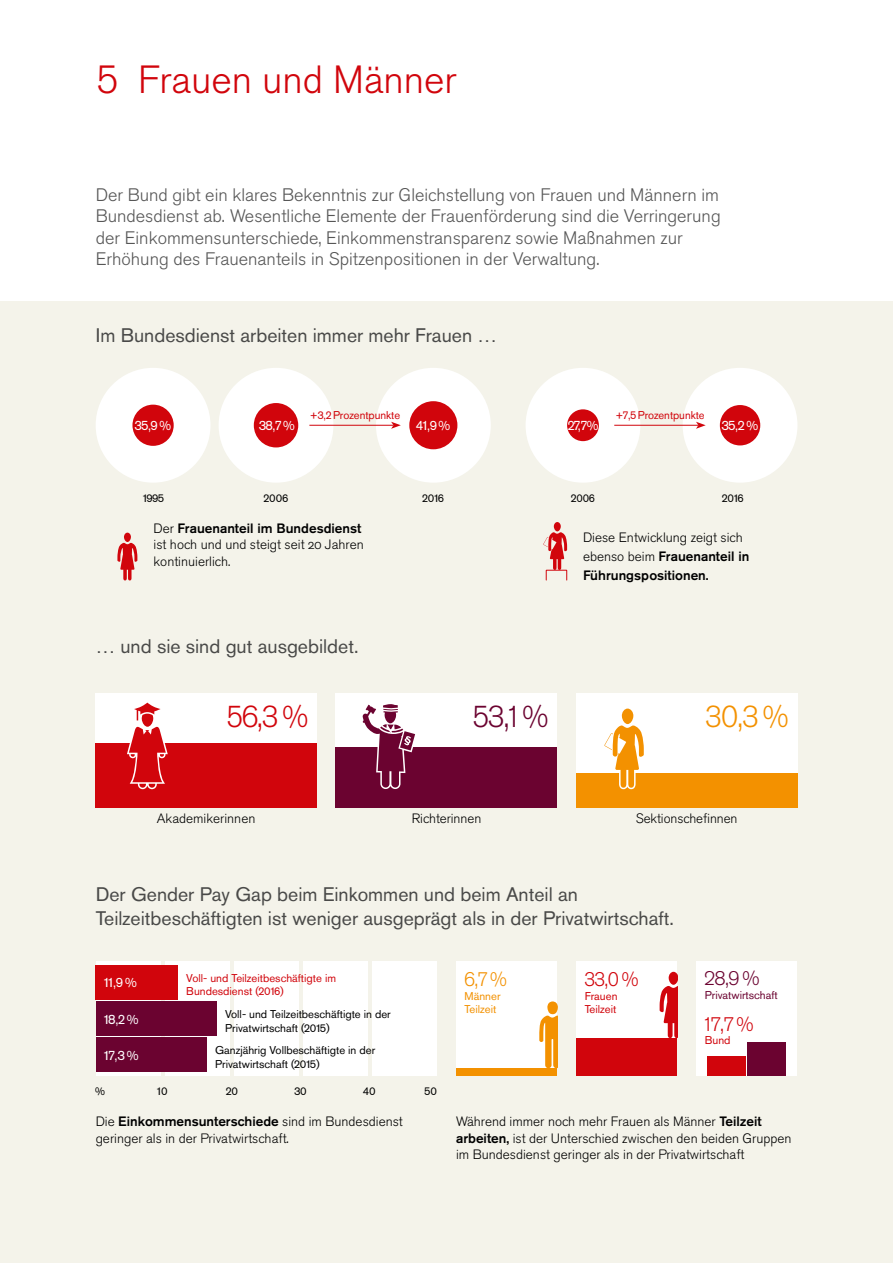
<style>
.page{position:relative;width:893px;height:1263px;background:#fff}
.page>*{position:absolute;margin:0;border:0;box-sizing:border-box;transform-origin:0 0}
.Bereiche{font:300 39px "Akzidenz Grotesk Pro";color:#d1050c}
.t1{font:300 30px "Akzidenz Grotesk Pro";color:#d1050c}
.t2{font:300 30px "Akzidenz Grotesk Pro";color:#6b0330}
.t3{font:300 30px "Akzidenz Grotesk Pro";color:#f39100}
.definalsh3{font:19.5px/23.4px "Akzidenz Grotesk Pro";color:#494948}
.p_small{font:300 19.5px "Akzidenz Grotesk Pro";color:#d1050c}
.p_small-2{font:300 19.5px "Akzidenz Grotesk Pro";color:#6b0330}
.p_small-3{font:300 19.5px "Akzidenz Grotesk Pro";color:#f39100}
.p_intro{font:300 18px/21.6px "Akzidenz Grotesk Pro";color:#565656}
.ptext{font:300 13.5px/16.2px "Akzidenz Grotesk Pro";color:#000}
.ptext-2{font:13.5px "Akzidenz Grotesk Pro";letter-spacing:-.01em;color:#fff}
.p_small-4{font:11.25px/13.5px "Akzidenz Grotesk Pro";color:#000}
.p_small-5{font:11.25px/13.5px "Akzidenz Grotesk Pro";color:#d1050c}
.p_small-6{font:11.25px "Akzidenz Grotesk Pro";color:#6b0330}
.p_small-7{font:11.25px/13.5px "Akzidenz Grotesk Pro";color:#f39100}
.s1{font-weight:500}
</style>
<div class="page">
<div style="left:0;top:302px;width:893px;height:961px;background:#f4f3ea"></div>
<svg style="left:96px;top:961px;width:65px;height:115px"></svg>
<div style="left:165px;top:961px;width:65px;height:115px;background:#fff"></div>
<div style="left:234px;top:961px;width:65px;height:115px;background:#fff"></div>
<div style="left:303px;top:961px;width:65px;height:115px;background:#fff"></div>
<div style="left:372px;top:961px;width:65px;height:115px;background:#fff"></div>
<div style="left:96px;top:1001px;width:121px;height:34px;background:#6b0330"></div>
<div style="left:96px;top:1037px;width:111px;height:34px;background:#6b0330"></div>
<div style="left:96px;top:965px;width:82px;height:34px;background:#d1050c"></div>
<div style="left:456px;top:961px;width:101px;height:115px;background:#fff"></div>
<svg style="left:539px;top:1001px;width:18px;height:67px"></svg>
<div style="left:456px;top:1068px;width:101px;height:8px;background:#f39100"></div>
<div style="left:696px;top:961px;width:101px;height:115px;background:#fff"></div>
<div style="left:748px;top:1043px;width:38px;height:33px;background:#6b0330"></div>
<div style="left:707px;top:1056px;width:38px;height:20px;background:#d1050c"></div>
<div style="left:576px;top:961px;width:101px;height:115px;background:#fff"></div>
<svg style="left:660px;top:972px;width:17px;height:66px"></svg>
<div style="left:576px;top:1038px;width:101px;height:38px;background:#d1050c"></div>
<div style="left:219px;top:368px;width:114px;height:115px;background:#fff;border-radius:50%"></div>
<div style="left:96px;top:368px;width:114px;height:115px;background:#fff;border-radius:50%"></div>
<div style="left:376px;top:368px;width:115px;height:115px;background:#fff;border-radius:50%"></div>
<div style="left:254px;top:403px;width:44px;height:44px;background:#d1050c;border-radius:50%"></div>
<div style="left:132px;top:405px;width:42px;height:41px;background:#d1050c;border-radius:50%"></div>
<div style="left:409px;top:401px;width:48px;height:48px;background:#d1050c;border-radius:50%"></div>
<hr style="left:309px;top:425px;width:84px;height:1px;background:#d1050c">
<svg style="left:391px;top:422px;width:10px;height:7px"></svg>
<svg style="left:117px;top:543px;width:20px;height:37px"></svg>
<div style="left:124px;top:533px;width:7px;height:9px;background:#d1050c;border-radius:50%"></div>
<svg style="left:543px;top:532px;width:24px;height:49px"></svg>
<div style="left:554px;top:522px;width:7px;height:9px;background:#d1050c;border-radius:50%"></div>
<div style="left:96px;top:693px;width:221px;height:115px;background:#fff"></div>
<div style="left:336px;top:693px;width:221px;height:115px;background:#fff"></div>
<div style="left:576px;top:693px;width:221px;height:115px;background:#fff"></div>
<div style="left:96px;top:743px;width:221px;height:65px;background:#d1050c"></div>
<div style="left:336px;top:747px;width:221px;height:61px;background:#6b0330"></div>
<div style="left:576px;top:773px;width:221px;height:35px;background:#f39100"></div>
<svg style="left:127px;top:702px;width:41px;height:87px"></svg>
<svg style="left:362px;top:704px;width:53px;height:85px"></svg>
<svg style="left:604px;top:724px;width:40px;height:65px"></svg>
<svg style="left:621px;top:708px;width:13px;height:16px"></svg>
<div style="left:526px;top:368px;width:114px;height:115px;background:#fff;border-radius:50%"></div>
<div style="left:683px;top:368px;width:114px;height:115px;background:#fff;border-radius:50%"></div>
<div style="left:567px;top:409px;width:32px;height:32px;background:#d1050c;border-radius:50%"></div>
<div style="left:720px;top:405px;width:40px;height:40px;background:#d1050c;border-radius:50%"></div>
<hr style="left:614px;top:425px;width:84px;height:1px;background:#d1050c">
<svg style="left:696px;top:422px;width:10px;height:7px"></svg>
<h2 class="Bereiche" style="left:96px;top:54px;width:362px">5 Frauen und Männer</h2>
<p class="p_intro" style="left:96px;top:184px;width:627px">Der Bund gibt ein klares Bekenntnis zur Gleichstellung von Frauen und Männern im Bundesdienst ab. Wesentliche Elemente der Frauenförderung sind die Verringerung der Einkommensunterschiede, Einkommenstransparenz sowie Maßnahmen zur Erhöhung des Frauenanteils in Spitzenpositionen in der Verwaltung.</p>
<h3 class="definalsh3" style="left:96px;top:323px;width:403px">Im Bundesdienst arbeiten immer mehr Frauen …</h3>
<p class="p_small-5" style="left:310px;top:408px;width:92px">+3,2 Prozentpunkte</p>
<p class="ptext-2" style="left:135px;top:417px;width:38px">35,9 %</p>
<p class="ptext-2" style="left:259px;top:417px;width:37px">38,7 %</p>
<p class="ptext-2" style="left:416px;top:417px;width:36px">41,9 %</p>
<p class="p_small-5" style="left:615px;top:408px;width:91px">+7,5 Prozentpunkte</p>
<p class="ptext-2" style="left:568px;top:417px;width:32px">27,7 %</p>
<p class="ptext-2" style="left:722px;top:417px;width:38px">35,2 %</p>
<p class="p_small-4" style="left:143px;top:491px;width:22px">1995</p>
<p class="p_small-4" style="left:264px;top:491px;width:26px">2006</p>
<p class="p_small-4" style="left:423px;top:491px;width:23px">2016</p>
<p class="p_small-4" style="left:571px;top:491px;width:25px">2006</p>
<p class="p_small-4" style="left:722px;top:491px;width:23px">2016</p>
<p class="ptext" style="left:154px;top:520px;width:212px">Der <span class="s1">Frauenanteil im Bundesdienst </span>ist hoch und und steigt seit 20 Jahren kontinuierlich.</p>
<p class="ptext" style="left:583px;top:528px;width:168px;line-height:19.2px">Diese Entwicklung zeigt sich ebenso beim <span class="s1">Frauenanteil in<br>Führungspositionen.</span></p>
<h3 class="definalsh3" style="left:96px;top:634px;width:264px">… und sie sind gut ausgebildet.</h3>
<p class="t1" style="left:227px;top:697px;width:83px">56,3 %</p>
<p class="t2" style="left:473px;top:697px;width:77px">53,1 %</p>
<p class="t3" style="left:706px;top:697px;width:84px">30,3 %</p>
<p class="ptext" style="left:157px;top:810px;width:100px">Akademikerinnen</p>
<p class="ptext" style="left:412px;top:810px;width:71px">Richterinnen</p>
<p class="ptext" style="left:636px;top:810px;width:103px">Sektionschefinnen</p>
<h3 class="definalsh3" style="left:96px;top:883px;width:580px">Der Gender Pay Gap beim Einkommen und beim Anteil an<br>Teilzeitbeschäftigten ist weniger ausgeprägt als in der Privatwirtschaft.</h3>
<p class="ptext-2" style="left:104px;top:974px;width:34px">11,9 %</p>
<p class="ptext-2" style="left:104px;top:1010px;width:36px">18,2 %</p>
<p class="ptext-2" style="left:104px;top:1046px;width:36px">17,3 %</p>
<p class="p_small-5" style="left:186px;top:971px;width:151px">Voll- und Teilzeitbeschäftigte im<br>Bundesdienst (2016)</p>
<p class="p_small-4" style="left:225px;top:1007px;width:167px">Voll- und Teilzeitbeschäftigte in der<br>Privatwirtschaft (2015)</p>
<p class="p_small-4" style="left:215px;top:1043px;width:162px">Ganzjährig Vollbeschäftigte in der<br>Privatwirtschaft (2015)</p>
<p class="p_small-4" style="left:95px;top:1084px;width:12px">%</p>
<p class="p_small-4" style="left:157px;top:1084px;width:12px">10</p>
<p class="p_small-4" style="left:226px;top:1084px;width:13px">20</p>
<p class="p_small-4" style="left:294px;top:1084px;width:14px">30</p>
<p class="p_small-4" style="left:363px;top:1084px;width:14px">40</p>
<p class="p_small-4" style="left:425px;top:1084px;width:14px">50</p>
<p class="p_small-3" style="left:465px;top:967px;width:44px">6,7 %</p>
<p class="p_small-7" style="left:465px;top:989px;width:37px">Männer<br>Teilzeit</p>
<p class="p_small" style="left:585px;top:967px;width:56px">33,0 %</p>
<p class="p_small-5" style="left:585px;top:989px;width:34px">Frauen<br>Teilzeit</p>
<p class="p_small-2" style="left:705px;top:966px;width:56px">28,9 %</p>
<p class="p_small-6" style="left:705px;top:988px;width:74px">Privatwirtschaft</p>
<p class="p_small" style="left:705px;top:1011px;width:50px">17,7 %</p>
<p class="p_small-5" style="left:705px;top:1034px;width:27px">Bund</p>
<p class="ptext" style="left:96px;top:1113px;width:309px">Die <span class="s1">Einkommensunterschiede</span> sind im Bundesdienst geringer als in der Privatwirtschaft.</p>
<p class="ptext" style="left:456px;top:1113px;width:337px">Während immer noch mehr Frauen als Männer <span class="s1">Teilzeit arbeiten,</span> ist der Unterschied zwischen den beiden Gruppen im Bundesdienst geringer als in der Privatwirtschaft</p>
</div>
